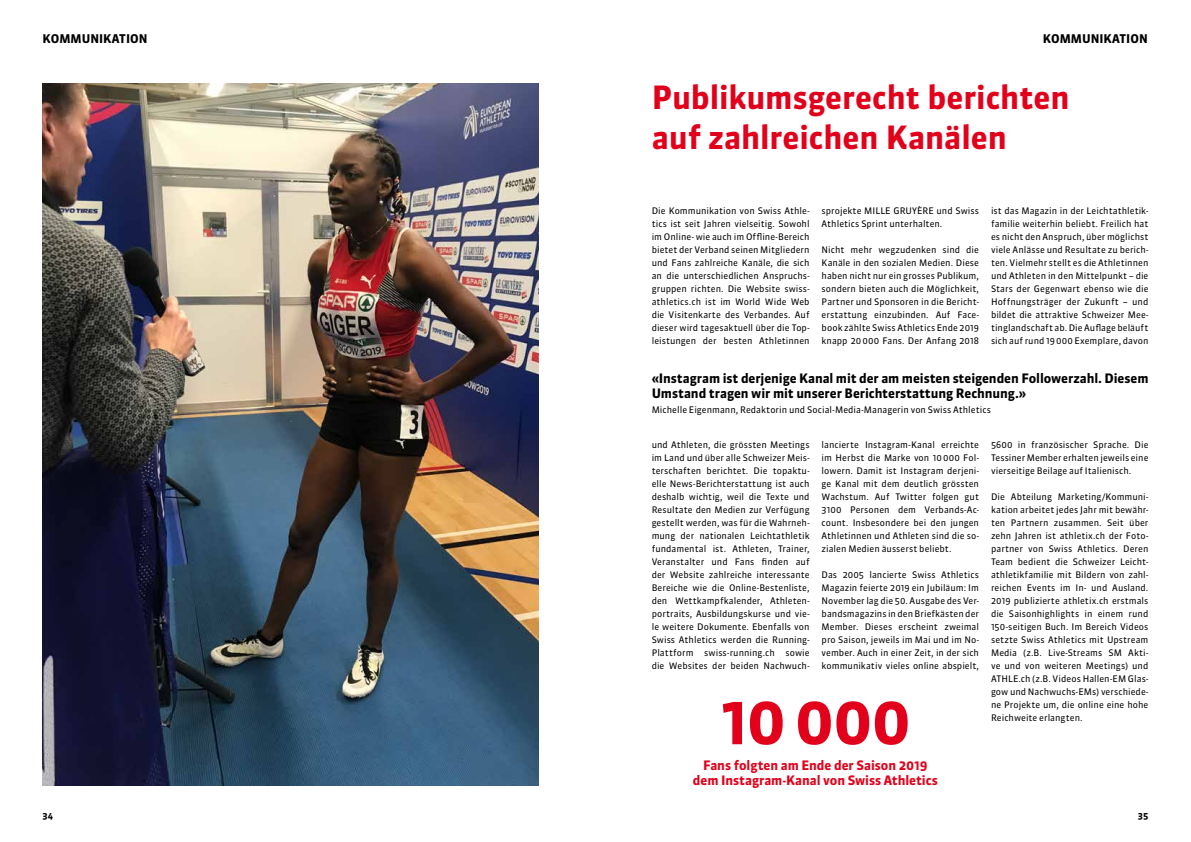
<style>
.page{position:relative;width:1191px;height:842px;background:#fff}
.page>*{position:absolute;margin:0;border:0;box-sizing:border-box;transform-origin:0 0}
.t1{font:700 64px "Sanuk OT";letter-spacing:-.025em;color:#e2001a}
.t2{font:700 32px/40px "Sanuk OT";letter-spacing:-.005em;color:#e2001a}
.t3{font:700 13px/15px "Sanuk OT";letter-spacing:-.005em;color:#000}
.t4{font:700 13px/15px "Sanuk OT";letter-spacing:-.005em;color:#e2001a;text-align:center}
.t5{font:700 12px "Sanuk OT";color:#000}
.t6{font:9px/13px "Sanuk OT";letter-spacing:.005em;color:#000;text-align:justify}
.t7{font:700 9px "Sanuk OT";color:#000}
</style>
<div class="page">
<img style="left:42px;top:84px;width:497px;height:701px">
<h3 class="t5" style="left:43px;top:31px;width:106px">KOMMUNIKATION</h3>
<h3 class="t5" style="left:1043px;top:31px;width:106px">KOMMUNIKATION</h3>
<h2 class="t2" style="left:651px;top:77px;width:419px">Publikumsgerecht berichten auf zahlreichen Kanälen</h2>
<p class="t6" style="left:651px;top:204px;width:159px">Die Kommunikation von Swiss Athle&shy;tics ist seit Jahren vielseitig. Sowohl im Online- wie auch im Offline-Bereich bietet der Verband seinen Mitgliedern und Fans zahlreiche Kanäle, die sich an die unterschiedlichen Anspruchs&shy;gruppen richten. Die Website swiss&shy;athletics.ch ist im World Wide Web die Visitenkarte des Verbandes. Auf dieser wird tagesaktuell über die Top&shy;leistungen der besten Athletinnen</p>
<p class="t6" style="left:821px;top:204px;width:159px">sprojekte MILLE GRUYÈRE und Swiss<br>Athletics Sprint unterhalten.</p>
<p class="t6" style="left:821px;top:243px;width:159px">Nicht mehr wegzudenken sind die Kanäle in den sozialen Medien. Diese haben nicht nur ein grosses Publikum, sondern bieten auch die Möglichkeit, Partner und Sponsoren in die Bericht&shy;erstattung einzubinden. Auf Face&shy;book zählte Swiss Athletics Ende 2019 knapp 20000 Fans. Der Anfang 2018</p>
<p class="t6" style="left:991px;top:204px;width:159px">ist das Magazin in der Leichtathletik&shy;familie weiterhin beliebt. Freilich hat es nicht den Anspruch, über möglichst viele Anlässe und Resultate zu berich&shy;ten. Vielmehr stellt es die Athletinnen und Athleten in den Mittelpunkt – die Stars der Gegenwart ebenso wie die Hoffnungsträger der Zukunft – und bildet die attraktive Schweizer Mee&shy;tinglandschaft ab. Die Auflage beläuft sich auf rund 19000 Exemplare, davon</p>
<h3 class="t3" style="left:651px;top:370px;width:498px">«Instagram ist derjenige Kanal mit der am meisten steigenden Followerzahl. Diesem<br>Umstand tragen wir mit unserer Berichterstattung Rechnung.»</h3>
<p class="t6" style="left:651px;top:403px;width:341px">Michelle Eigenmann, Redaktorin und Social-Media-Managerin von Swiss Athletics</p>
<p class="t6" style="left:651px;top:438px;width:159px">und Athleten, die grössten Meetings im Land und über alle Schweizer Meis&shy;terschaften berichtet. Die topaktu&shy;elle News-Berichterstattung ist auch deshalb wichtig, weil die Texte und Resultate den Medien zur Verfügung gestellt werden, was für die Wahrneh&shy;mung der nationalen Leichtathletik fundamental ist. Athleten, Trainer, Veranstalter und Fans finden auf der Website zahlreiche interessante Bereiche wie die Online-Bestenliste, den Wettkampfkalender, Athleten&shy;portraits, Ausbildungskurse und vie&shy;le weitere Dokumente. Ebenfalls von Swiss Athletics werden die Running-Plattform swiss-running.ch sowie die Websites der beiden Nachwuch-</p>
<p class="t6" style="left:821px;top:438px;width:159px">lancierte Instagram-Kanal erreichte im Herbst die Marke von 10000 Fol&shy;lowern. Damit ist Instagram derjeni&shy;ge Kanal mit dem deutlich grössten Wachstum. Auf Twitter folgen gut 3100 Personen dem Verbands-Ac&shy;count. Insbesondere bei den jungen Athletinnen und Athleten sind die so&shy;zialen Medien äusserst beliebt.</p>
<p class="t6" style="left:821px;top:568px;width:159px">Das 2005 lancierte Swiss Athletics Magazin feierte 2019 ein Jubiläum: Im November lag die 50. Ausgabe des Ver&shy;bandsmagazins in den Briefkästen der Member. Dieses erscheint zweimal pro Saison, jeweils im Mai und im No&shy;vember. Auch in einer Zeit, in der sich kommunikativ vieles online abspielt,</p>
<h1 class="t1" style="left:720px;top:681px;width:193px">10000</h1>
<h3 class="t4" style="left:693px;top:758px;width:246px">Fans folgten am Ende der Saison 2019 dem Instagram-Kanal von Swiss Athletics</h3>
<p class="t6" style="left:991px;top:438px;width:159px">5600 in französischer Sprache. Die Tessiner Member erhalten jeweils eine vierseitige Beilage auf Italienisch.</p>
<p class="t6" style="left:991px;top:490px;width:159px">Die Abteilung Marketing/Kommuni&shy;kation arbeitet jedes Jahr mit bewähr&shy;ten Partnern zusammen. Seit über zehn Jahren ist athletix.ch der Foto&shy;partner von Swiss Athletics. Deren Team bedient die Schweizer Leicht&shy;athletikfamilie mit Bildern von zahl&shy;reichen Events im In- und Ausland.<br>2019 publizierte athletix.ch erstmals die Saisonhighlights in einem rund 150-seitigen Buch. Im Bereich Videos setzte Swiss Athletics mit Upstream Media (z.B. Live-Streams SM Akti&shy;ve und von weiteren Meetings) und ATHLE.ch (z.B. Videos Hallen-EM Glas&shy;gow und Nachwuchs-EMs) verschiede&shy;ne Projekte um, die online eine hohe Reichweite erlangten.</p>
<p class="t7" style="left:43px;top:810px;width:12px">34</p>
<p class="t7" style="left:1137px;top:810px;width:12px">35</p>
</div>
